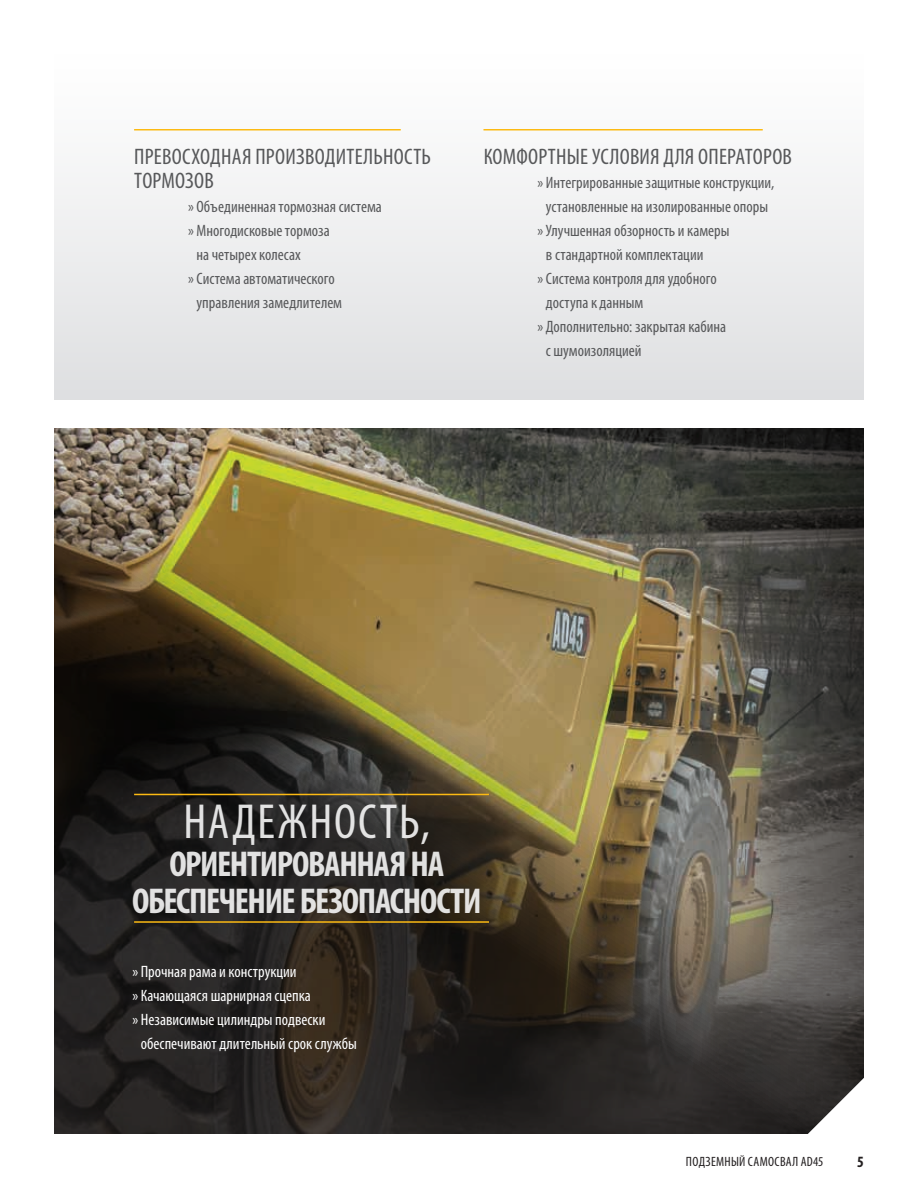
<style>
.page{position:relative;width:918px;height:1188px;background:#fff}
.page>*{position:absolute;margin:0;border:0;box-sizing:border-box;transform-origin:0 0}
.t1{font:condensed 49.5px "Myriad Pro";letter-spacing:.045em;color:#fff}
.t2{font:700 condensed 36px/37.5px "Myriad Pro";letter-spacing:-.035em;color:#fff;text-align:center}
.t3{font:condensed 22.5px/24px "Myriad Pro";letter-spacing:.01em;color:#57585a}
.t4{font:condensed 16.5px "Myriad Pro";color:#57585a}
.t5{font:condensed 16.5px "Myriad Pro";color:#fff}
.t6{font:700 condensed 15.75px "Myriad Pro";color:#231f20}
.t7{font:condensed 13.5px "Myriad Pro";letter-spacing:.025em;color:#231f20}
</style>
<div class="page">
<div style="left:54px;top:54px;width:810px;height:345px;background:linear-gradient(to bottom,#fffffe,#dedfe2)"></div>
<hr style="left:483px;top:129px;width:280px;height:1px;background:#fcba13">
<hr style="left:134px;top:129px;width:267px;height:1px;background:#fcba13">
<img style="left:54px;top:428px;width:810px;height:706px">
<svg style="left:805px;top:1078px;width:59px;height:56px"></svg>
<hr style="left:134px;top:921px;width:355px;height:2px;background:#fcba13">
<hr style="left:134px;top:794px;width:355px;height:1px;background:#fcba13">
<h3 class="t3" style="left:134px;top:145px;width:298px">ПРЕВОСХОДНАЯ ПРОИЗВОДИТЕЛЬНОСТЬ<br>ТОРМОЗОВ</h3>
<p class="t4" style="left:188px;top:197px;width:195px">» Объединенная тормозная система</p>
<p class="t4" style="left:188px;top:221px;width:143px">» Многодисковые тормоза</p>
<p class="t4" style="left:197px;top:245px;width:106px">на четырех колесах</p>
<p class="t4" style="left:188px;top:269px;width:148px">» Система автоматического</p>
<p class="t4" style="left:197px;top:293px;width:147px">управления замедлителем</p>
<h3 class="t3" style="left:484px;top:145px;width:310px">КОМФОРТНЫЕ УСЛОВИЯ ДЛЯ ОПЕРАТОРОВ</h3>
<p class="t4" style="left:537px;top:173px;width:238px">» Интегрированные защитные конструкции,</p>
<p class="t4" style="left:546px;top:197px;width:224px">установленные на изолированные опоры</p>
<p class="t4" style="left:537px;top:221px;width:193px">» Улучшенная обзорность и камеры</p>
<p class="t4" style="left:546px;top:245px;width:159px">в стандартной комплектации</p>
<p class="t4" style="left:537px;top:269px;width:181px">» Система контроля для удобного</p>
<p class="t4" style="left:546px;top:293px;width:99px">доступа к данным</p>
<p class="t4" style="left:537px;top:317px;width:190px">» Дополнительно: закрытая кабина</p>
<p class="t4" style="left:546px;top:341px;width:97px">с шумоизоляцией</p>
<h1 class="t1" style="left:183px;top:792px;width:248px">НАДЕЖНОСТЬ,</h1>
<h2 class="t2" style="left:132px;top:844px;width:351px">ОРИЕНТИРОВАННАЯ НА<br>ОБЕСПЕЧЕНИЕ БЕЗОПАСНОСТИ</h2>
<p class="t5" style="left:132px;top:962px;width:166px">» Прочная рама и конструкции</p>
<p class="t5" style="left:132px;top:986px;width:180px">» Качающаяся шарнирная сцепка</p>
<p class="t5" style="left:132px;top:1010px;width:195px">» Независимые цилиндры подвески</p>
<p class="t5" style="left:141px;top:1034px;width:218px">обеспечивают длительный срок службы</p>
<p class="t7" style="left:686px;top:1153px;width:139px">ПОДЗЕМНЫЙ САМОСВАЛ AD45</p>
<p class="t6" style="left:857px;top:1152px;width:8px">5</p>
</div>
